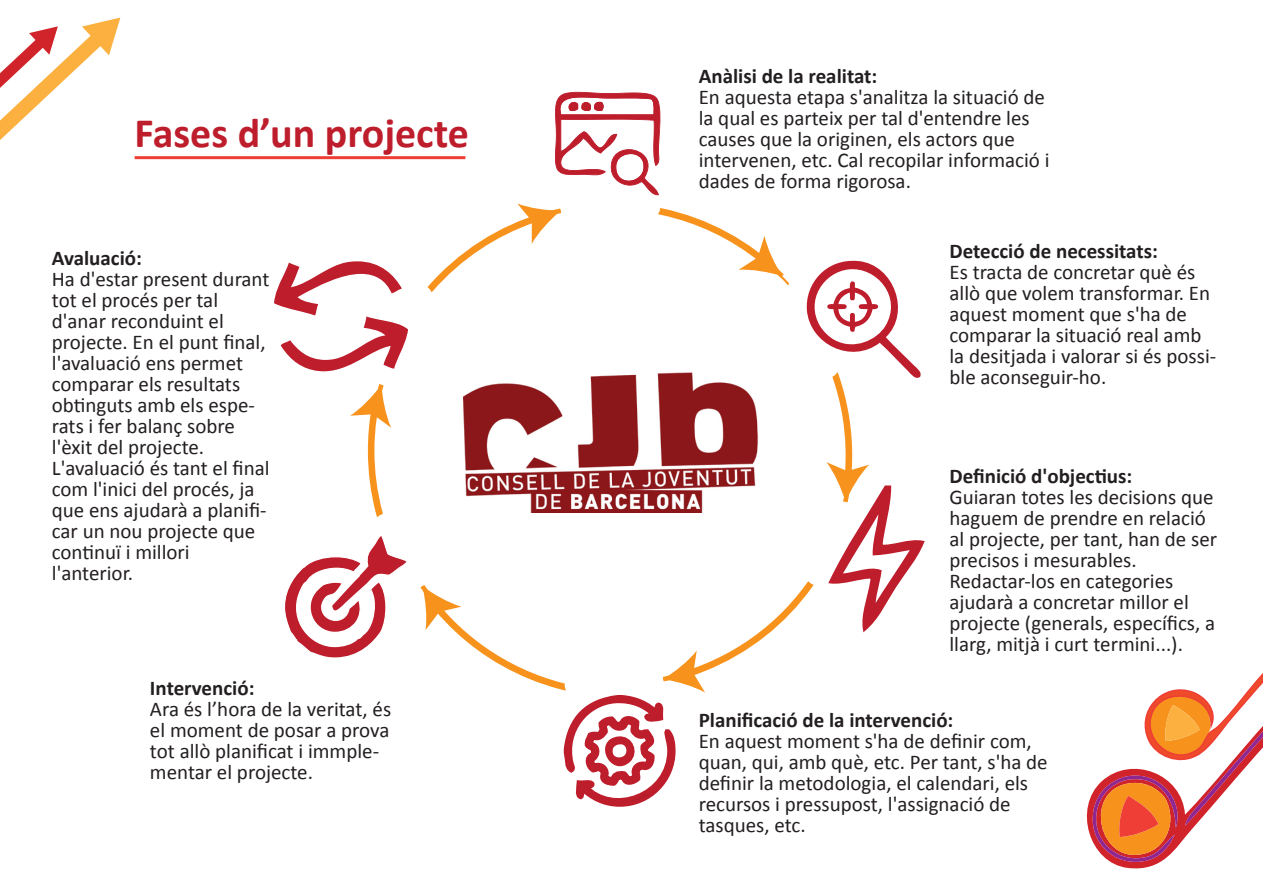
<style>
.page{position:relative;width:1263px;height:893px;background:#fff}
.page>*{position:absolute;margin:0;border:0;box-sizing:border-box;transform-origin:0 0}
.t1{font:700 42px "Calibri";color:#be1d2c}
.t2{font:21px/21px "Calibri";color:#231f20}
.t3{font:700 21px "Calibri";color:#231f20}
</style>
<div class="page">
<svg style="left:1086px;top:673px;width:177px;height:196px"></svg>
<svg style="left:0;top:18px;width:120px;height:122px"></svg>
<svg style="left:274px;top:261px;width:134px;height:111px"></svg>
<svg style="left:555px;top:91px;width:106px;height:105px"></svg>
<svg style="left:285px;top:536px;width:122px;height:122px"></svg>
<svg style="left:350px;top:384px;width:41px;height:133px"></svg>
<svg style="left:420px;top:204px;width:505px;height:603px"></svg>
<hr style="left:135px;top:156px;width:330px;height:3px;background:#ee3e35">
<h1 class="t1" style="left:135px;top:106px;width:336px">Fases d’un projecte</h1>
<p class="t3" style="left:52px;top:245px;width:92px">Avaluació:</p>
<p class="t2" style="left:52px;top:269px;width:219px">Ha d'estar present durant tot el procés per tal d'anar reconduint el projecte. En el punt final, l'avaluació ens permet comparar els resultats obtinguts amb els espe&shy;rats i fer balanç sobre l'èxit del projecte.<br>L'avaluació és tant el final com l'inici del procés, ja que ens ajudarà a planifi&shy;car un nou projecte que continuï i millori l'anterior.</p>
<p class="t3" style="left:150px;top:674px;width:106px">Intervenció:</p>
<p class="t2" style="left:150px;top:698px;width:243px">Ara és l’hora de la veritat, és el moment de posar a prova tot allò planificat i immple&shy;mentar el projecte.</p>
<p class="t3" style="left:699px;top:63px;width:180px">Anàlisi de la realitat:</p>
<p class="t2" style="left:699px;top:87px;width:352px">En aquesta etapa s'analitza la situació de la qual es parteix per tal d'entendre les causes que la originen, els actors que intervenen, etc. Cal recopilar informació i dades de forma rigorosa.</p>
<p class="t3" style="left:949px;top:238px;width:210px">Detecció de necessitats:</p>
<p class="t2" style="left:949px;top:262px;width:268px">Es tracta de concretar què és allò que volem transformar. En aquest moment que s'ha de comparar la situació real amb la desitjada i valorar si és possi&shy;ble aconseguir-ho.</p>
<p class="t3" style="left:949px;top:462px;width:184px">Definició d'objectius:</p>
<p class="t2" style="left:949px;top:486px;width:269px">Guiaran totes les decisions que haguem de prendre en relació al projecte, per tant, han de ser precisos i mesurables.<br>Redactar-los en categories ajudarà a concretar millor el projecte (generals, específics, a llarg, mitjà i curt termini...).</p>
<p class="t3" style="left:699px;top:706px;width:256px">Planificació de la intervenció:</p>
<p class="t2" style="left:699px;top:730px;width:350px">En aquest moment s'ha de definir com, quan, qui, amb què, etc. Per tant, s'ha de definir la metodologia, el calendari, els recursos i pressupost, l'assignació de tasques, etc.</p>
</div>
